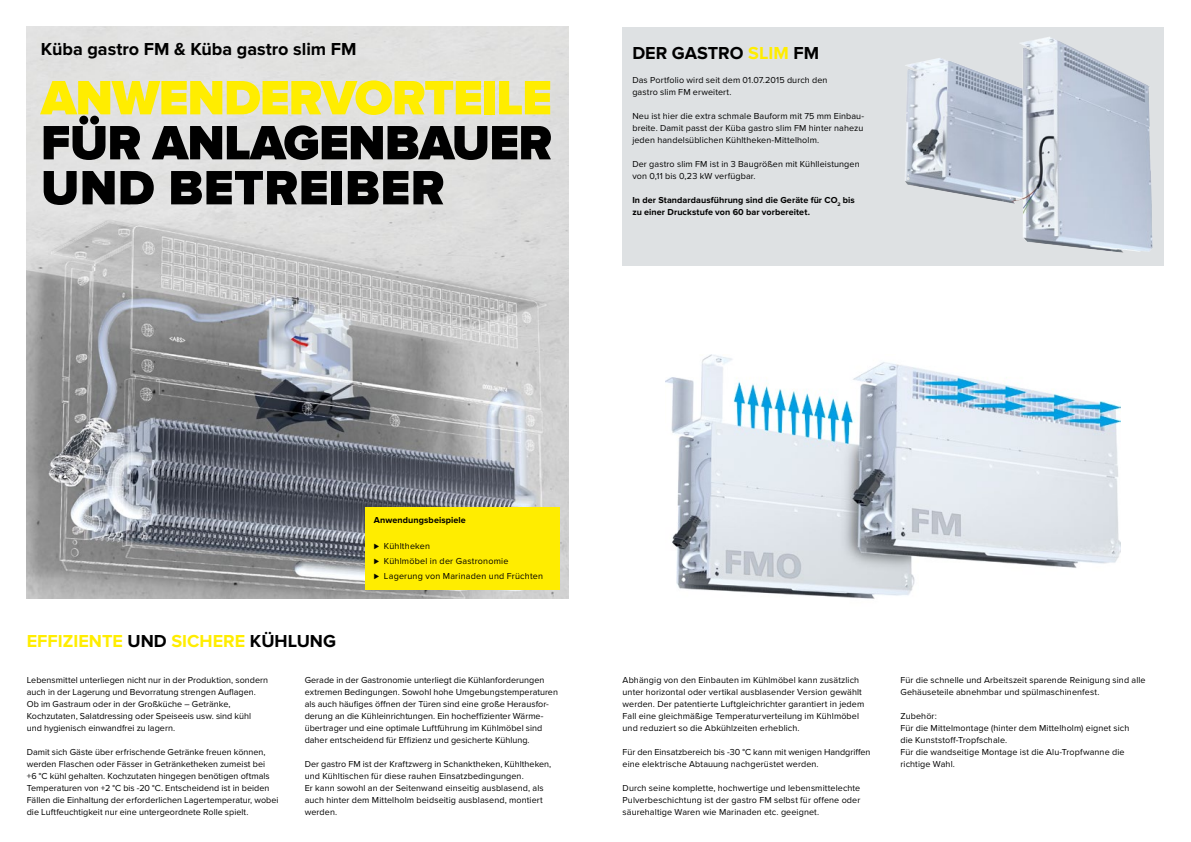
<style>
.page{position:relative;width:1191px;height:842px;background:#fff}
.page>*{position:absolute;margin:0;border:0;box-sizing:border-box;transform-origin:0 0}
.t1{font:900 50px/45px "Proxima Nova";letter-spacing:-.015em;color:#000}
.t2{font:900 50px "Proxima Nova";letter-spacing:-.02em;color:#ffed00}
.t3{font:700 18px "Proxima Nova";color:#000}
.t4{font:700 18px "Proxima Nova";color:#ffed00}
.t5{font:9px/12px "Proxima Nova";letter-spacing:.005em;color:#000}
.t6{font:700 9px/12px "Proxima Nova";letter-spacing:.01em;color:#000}
.s1{color:#ffed00}
.s2{color:#000}
</style>
<div class="page">
<img style="left:27px;top:27px;width:541px;height:571px">
<svg style="left:622px;top:27px;width:542px;height:239px;background:#d3d8de"></svg>
<div style="left:365px;top:507px;width:195px;height:83px;background:#ffed00"></div>
<img style="left:974px;top:37px;width:75px;height:52px">
<img style="left:666px;top:355px;width:454px;height:244px">
<h2 class="t3" style="left:41px;top:39px;width:317px">Küba gastro FM &amp; Küba gastro slim FM</h2>
<h1 class="t2" style="left:41px;top:69px;width:512px">ANWENDERVORTEILE</h1>
<h1 class="t1" style="left:41px;top:122px;width:513px">FÜR ANLAGENBAUER<br>UND BETREIBER</h1>
<h2 class="t3" style="left:632px;top:43px;width:188px">DER GASTRO <span class="s1">SLIM</span> FM</h2>
<p class="t5" style="left:632px;top:74px;width:197px">Das Portfolio wird seit dem 01.07.2015 durch den gastro slim FM erweitert.</p>
<p class="t5" style="left:632px;top:110px;width:233px;text-align:justify">Neu ist hier die extra schmale Bauform mit 75 mm Einbau&shy;breite. Damit passt der Küba gastro slim FM hinter nahezu jeden handelsüblichen Kühltheken-Mittelholm.</p>
<p class="t5" style="left:632px;top:158px;width:229px">Der gastro slim FM ist in 3 Baugrößen mit Kühlleistungen von 0,11 bis 0,23 kW verfügbar.</p>
<p class="t6" style="left:632px;top:194px;width:224px">In der Standardausführung sind die Geräte für CO<sub>2</sub> bis zu einer Druckstufe von 60 bar vorbereitet.</p>
<h2 class="t4" style="left:27px;top:631px;width:311px">EFFIZIENTE <span class="s2">UND</span> SICHERE <span class="s2">KÜHLUNG</span></h2>
<p class="t6" style="left:374px;top:514px;width:93px">Anwendungsbeispiele</p>
<p class="t5" style="left:374px;top:538px;width:171px;line-height:15px">⊲ Kühltheken<br>⊲ Kühlmöbel in der Gastronomie<br>⊲ Lagerung von Marinaden und Früchten</p>
<p class="t5" style="left:27px;top:674px;width:243px">Lebensmittel unterliegen nicht nur in der Produktion, sondern auch in der Lagerung und Bevorratung strengen Auflagen.<br>Ob im Gastraum oder in der Großküche – Getränke, Kochzutaten, Salatdressing oder Speiseeis usw. sind kühl und hygienisch einwandfrei zu lagern.</p>
<p class="t5" style="left:27px;top:746px;width:253px">Damit sich Gäste über erfrischende Getränke freuen können, werden Flaschen oder Fässer in Getränketheken zumeist bei<br>+6 °C kühl gehalten. Kochzutaten hingegen benötigen oftmals Temperaturen von +2 °C bis -20 °C. Entscheidend ist in beiden Fällen die Einhaltung der erforderlichen Lagertemperatur, wobei die Luftfeuchtigkeit nur eine untergeordnete Rolle spielt.</p>
<p class="t5" style="left:305px;top:674px;width:255px">Gerade in der Gastronomie unterliegt die Kühlanforderungen extremen Bedingungen. Sowohl hohe Umgebungstemperaturen als auch häufiges öffnen der Türen sind eine große Herausfor&shy;derung an die Kühleinrichtungen. Ein hocheffizienter Wärme&shy;übertrager und eine optimale Luftführung im Kühlmöbel sind daher entscheidend für Effizienz und gesicherte Kühlung.</p>
<p class="t5" style="left:305px;top:758px;width:248px">Der gastro FM ist der Kraftzwerg in Schanktheken, Kühltheken, und Kühltischen für diese rauhen Einsatzbedingungen.<br>Er kann sowohl an der Seitenwand einseitig ausblasend, als auch hinter dem Mittelholm beidseitig ausblasend, montiert werden.</p>
<p class="t5" style="left:622px;top:674px;width:243px">Abhängig von den Einbauten im Kühlmöbel kann zusätzlich unter horizontal oder vertikal ausblasender Version gewählt werden. Der patentierte Luftgleichrichter garantiert in jedem Fall eine gleichmäßige Temperaturverteilung im Kühlmöbel und reduziert so die Abkühlzeiten erheblich.</p>
<p class="t5" style="left:622px;top:746px;width:249px">Für den Einsatzbereich bis -30 °C kann mit wenigen Handgriffen eine elektrische Abtauung nachgerüstet werden.</p>
<p class="t5" style="left:622px;top:782px;width:239px;text-align:justify">Durch seine komplette, hochwertige und lebensmittelechte Pulverbeschichtung ist der gastro FM selbst für offene oder säurehaltige Waren wie Marinaden etc. geeignet.</p>
<p class="t5" style="left:900px;top:674px;width:247px">Für die schnelle und Arbeitszeit sparende Reinigung sind alle<br>Gehäuseteile abnehmbar und spülmaschinenfest.</p>
<p class="t5" style="left:900px;top:710px;width:230px">Zubehör:<br>Für die Mittelmontage (hinter dem Mittelholm) eignet sich die Kunststoff-Tropfschale.<br>Für die wandseitige Montage ist die Alu-Tropfwanne die richtige Wahl.</p>
</div>
